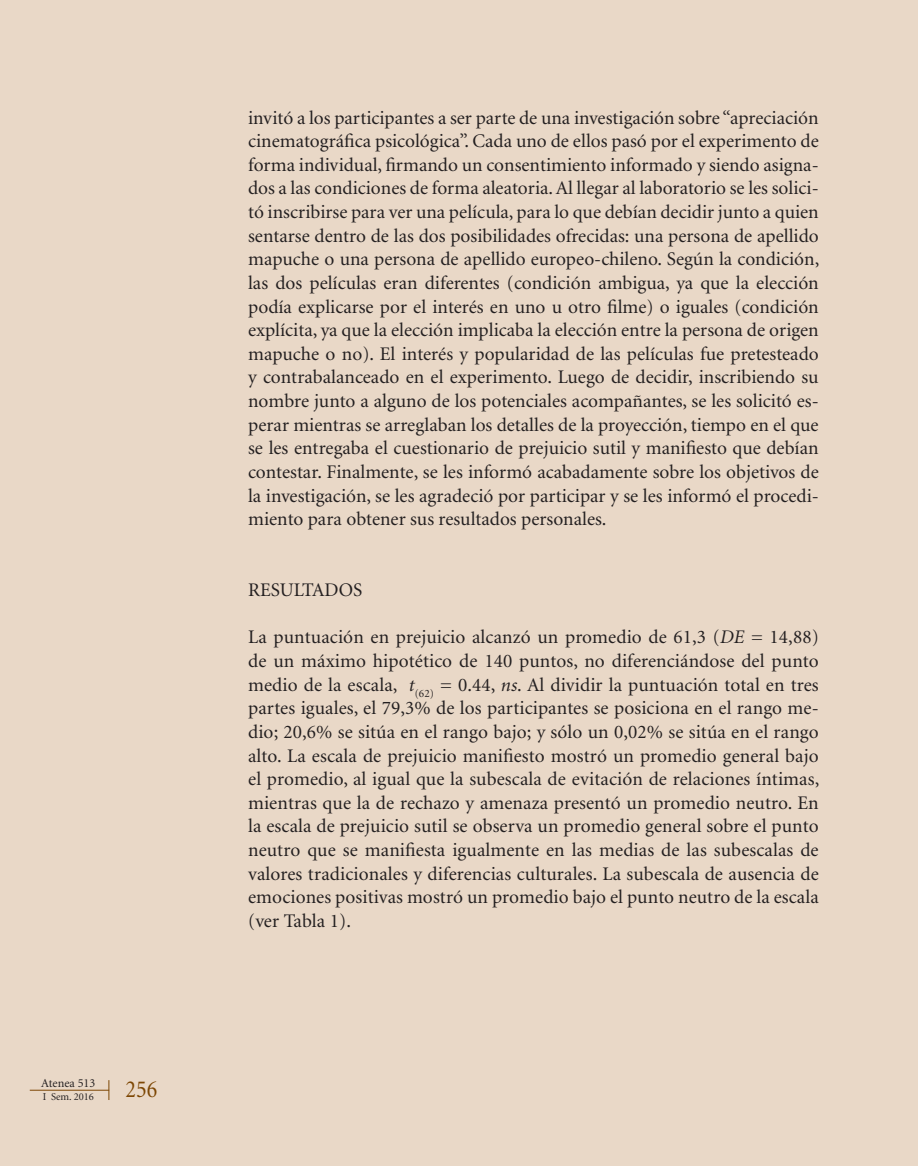
<style>
.page{position:relative;width:918px;height:1166px;background:#e9d8c7}
.page>*{position:absolute;margin:0;border:0;box-sizing:border-box;transform-origin:0 0}
.t1{font:24.5px "Minion";color:#7d4704;scale:.9 1}
.t2{font:19.25px/23.6px "Minion";color:#231f20;text-align:justify}
.t3{font:12.25px "Minion";color:#231f20}
.t4{font:10.5px "Minion";color:#231f20}
.s1{font-style:italic}
</style>
<div class="page">
<hr style="left:30px;top:1090px;width:79px;height:1px;background:#7d4704">
<svg style="left:109px;top:1080px;width:1px;height:20px"></svg>
<p class="t3" style="left:41px;top:1077px;width:56px">Atenea 513</p>
<p class="t4" style="left:43px;top:1091px;width:53px">I Sem. 2016</p>
<p class="t1" style="left:126px;top:1077px;width:37px">256</p>
<p class="t2" style="left:248px;top:106px;width:573px">invitó a los participantes a ser parte de una investigación sobre “apreciación cinematográfica psicológica”. Cada uno de ellos pasó por el experimento de forma individual, firmando un consentimiento informado y siendo asigna&shy;dos a las condiciones de forma aleatoria. Al llegar al laboratorio se les solici&shy;tó inscribirse para ver una película, para lo que debían decidir junto a quien sentarse dentro de las dos posibilidades ofrecidas: una persona de apellido mapuche o una persona de apellido europeo-chileno. Según la condición, las dos películas eran diferentes (condición ambigua, ya que la elección podía explicarse por el interés en uno u otro filme) o iguales (condición explícita, ya que la elección implicaba la elección entre la persona de origen mapuche o no). El interés y popularidad de las películas fue pretesteado y contrabalanceado en el experimento. Luego de decidir, inscribiendo su nombre junto a alguno de los potenciales acompañantes, se les solicitó es&shy;perar mientras se arreglaban los detalles de la proyección, tiempo en el que se les entregaba el cuestionario de prejuicio sutil y manifiesto que debían contestar. Finalmente, se les informó acabadamente sobre los objetivos de la investigación, se les agradeció por participar y se les informó el procedi&shy;miento para obtener sus resultados personales.</p>
<p class="t2" style="left:248px;top:579px;width:116px">RESULTADOS</p>
<p class="t2" style="left:248px;top:626px;width:573px">La puntuación en prejuicio alcanzó un promedio de 61,3 (<span class="s1">DE</span> = 14,88) de un máximo hipotético de 140 puntos, no diferenciándose del punto medio de la escala, <span class="s1">t</span><sub>(62)</sub> = 0.44, <span class="s1">ns</span>. Al dividir la puntuación total en tres partes iguales, el 79,3% de los participantes se posiciona en el rango me&shy;dio; 20,6% se sitúa en el rango bajo; y sólo un 0,02% se sitúa en el rango alto. La escala de prejuicio manifiesto mostró un promedio general bajo el promedio, al igual que la subescala de evitación de relaciones íntimas, mientras que la de rechazo y amenaza presentó un promedio neutro. En la escala de prejuicio sutil se observa un promedio general sobre el punto neutro que se manifiesta igualmente en las medias de las subescalas de valores tradicionales y diferencias culturales. La subescala de ausencia de emociones positivas mostró un promedio bajo el punto neutro de la escala (ver Tabla 1).</p>
</div>
